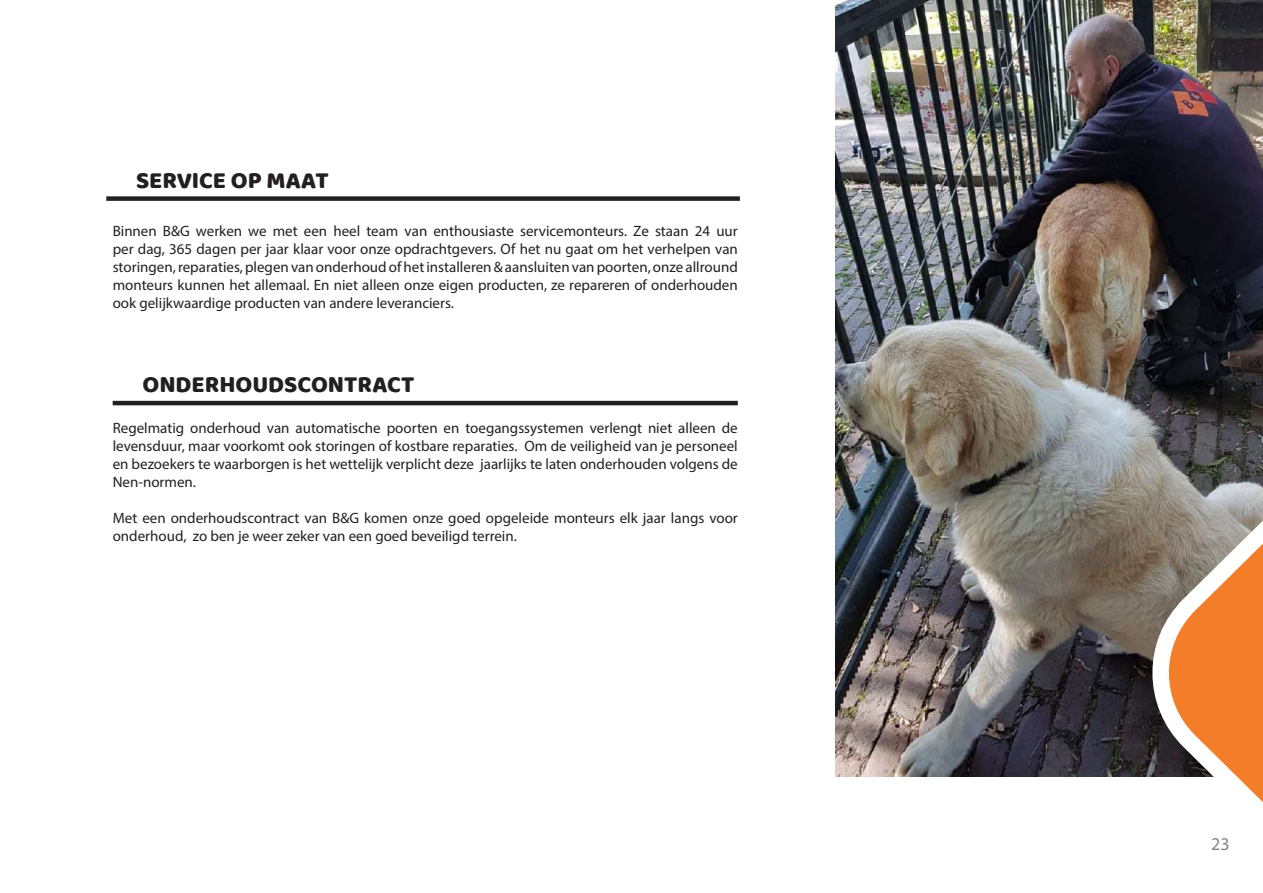
<style>
.page{position:relative;width:1263px;height:893px;background:#fff}
.page>*{position:absolute;margin:0;border:0;box-sizing:border-box;transform-origin:0 0}
.t1{font:24px "Baloo";color:#231f20}
.t2{font:18px "Myriad Pro";color:#808285}
.t3{font:15px/18px "Myriad Pro";color:#231f20;text-align:justify}
</style>
<div class="page">
<div style="left:106px;top:196px;width:634px;height:5px;background:#231f20"></div>
<img style="left:835px;top:0;width:428px;height:776px">
<svg style="left:1128px;top:139px;width:135px;height:663px"></svg>
<hr style="left:113px;top:401px;width:625px;height:4px;background:#231f20">
<h1 class="t1" style="left:136px;top:166px;width:194px">SERVICE OP MAAT</h1>
<p class="t3" style="left:113px;top:221px;width:627px">Binnen B&amp;G werken we met een heel team van enthousiaste servicemonteurs. Ze staan 24 uur per dag, 365 dagen per jaar klaar voor onze opdrachtgevers. Of het nu gaat om het verhelpen van storingen, reparaties, plegen van onderhoud of het installeren &amp; aansluiten van poorten, onze allround monteurs kunnen het allemaal. En niet alleen onze eigen producten, ze repareren of onderhouden ook gelijkwaardige producten van andere leveranciers.</p>
<h1 class="t1" style="left:142px;top:370px;width:274px">ONDERHOUDSCONTRACT</h1>
<p class="t3" style="left:113px;top:418px;width:627px">Regelmatig onderhoud van automatische poorten en toegangssystemen verlengt niet alleen de levensduur, maar voorkomt ook storingen of kostbare reparaties. Om de veiligheid van je personeel en bezoekers te waarborgen is het wettelijk verplicht deze jaarlijks te laten onderhouden volgens de Nen-normen.</p>
<p class="t3" style="left:113px;top:508px;width:627px">Met een onderhoudscontract van B&amp;G komen onze goed opgeleide monteurs elk jaar langs voor onderhoud, zo ben je weer zeker van een goed beveiligd terrein.</p>
<p class="t2" style="left:1211px;top:833px;width:20px">23</p>
</div>
